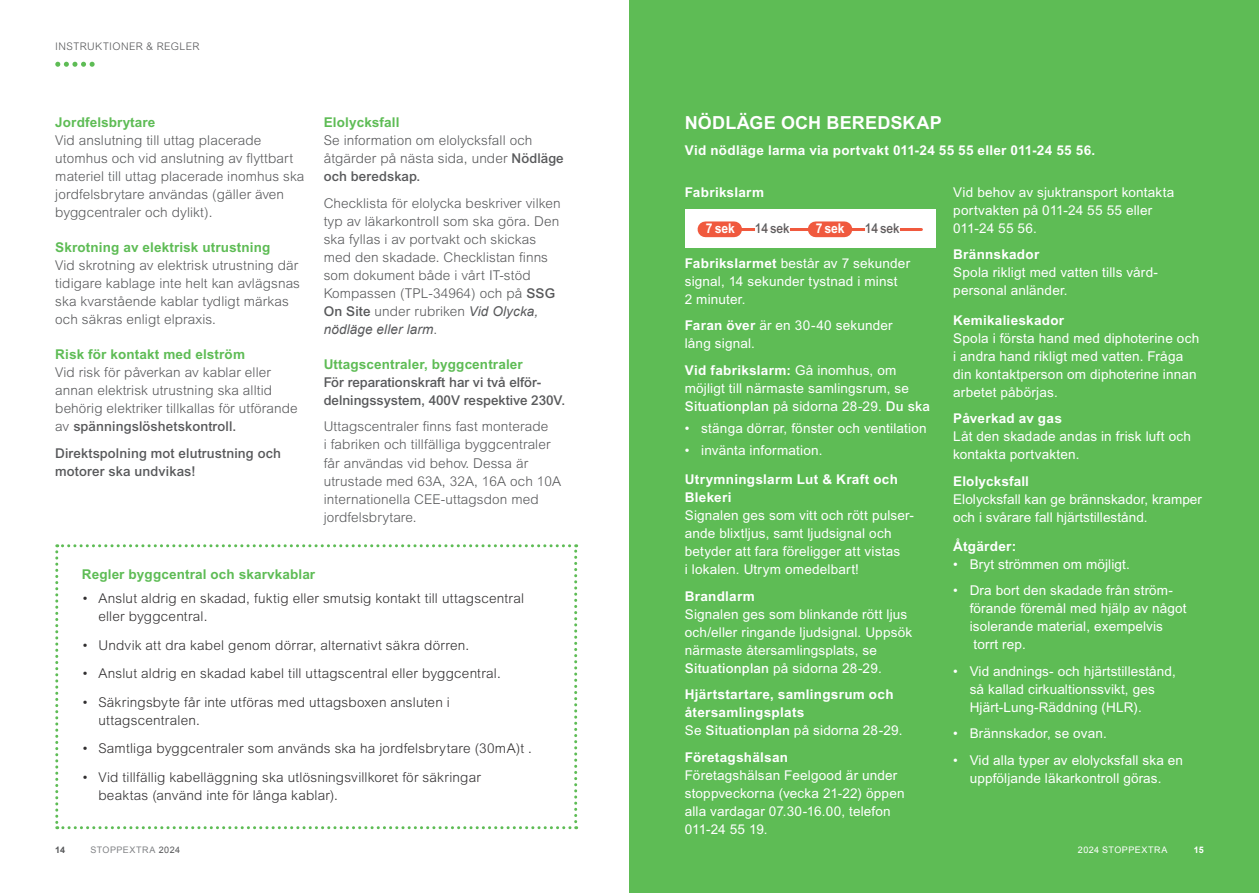
<style>
.page{position:relative;width:1259px;height:893px;background:#fff}
.page>*{position:absolute;margin:0;border:0;box-sizing:border-box;transform-origin:0 0}
.t1{font:700 18px "Arial MT Std";letter-spacing:.01em;color:#fff}
.t2{font:13.5px/18px "Arial MT Std";letter-spacing:.015em;color:#fff}
.t3{font:300 13.5px/18px "Arial MT Std";letter-spacing:.01em;color:#57585a}
.t4{font:300 13.5px/18px "Arial MT Std";letter-spacing:.015em;color:#312f30}
.Header_SPALT{font:700 13.5px/18px "Arial MT Std";letter-spacing:.02em;color:#fff}
.t5{font:700 13.5px "Arial MT Std";letter-spacing:.01em;color:#5ebc55}
.t6{font:500 13.5px/18px "Arial MT Std";color:#57585a}
.t7{font:500 13.5px "Arial MT Std";color:#57585a;scale:.9 1}
.Header_SPALT-2{font:700 13.5px "Arial MT Std";letter-spacing:.02em;color:#fff;scale:.9 1}
.t8{font:300 10.5px "Arial MT Std";letter-spacing:.04em;color:#57585a}
.t9{font:9px "Arial";letter-spacing:.055em;color:#808285}
.t10{font:9px "Arial";letter-spacing:.055em;color:#fff}
.t11{font:700 9px "Arial";color:#57585a}
.Ingress{font:700 9px "Arial";color:#fff}
.s1{font-weight:500}
.s2{font-family:"Arial";font-weight:400;font-style:italic}
.s3{color:#57585a}
.s4{font-weight:700}
</style>
<div class="page">
<svg style="left:55px;top:544px;width:522px;height:285px"></svg>
<div style="left:629px;top:0;width:630px;height:893px;background:#5ebc55"></div>
<svg style="left:55px;top:62px;width:40px;height:5px"></svg>
<div style="left:685px;top:210px;width:250px;height:38px;background:#fff"></div>
<hr style="left:739px;top:228px;width:72px;height:3px;background:#f0593e">
<hr style="left:850px;top:228px;width:71px;height:3px;background:#f0593e">
<div style="left:705px;top:221px;width:29px;height:16px;background:#f0593e"></div>
<div style="left:815px;top:221px;width:29px;height:16px;background:#f0593e"></div>
<div style="left:755px;top:223px;width:34px;height:14px;background:#fff"></div>
<div style="left:864px;top:223px;width:35px;height:14px;background:#fff"></div>
<p class="t8" style="left:55px;top:40px;width:146px">INSTRUKTIONER &amp; REGLER</p>
<p class="t5" style="left:55px;top:115px;width:102px">Jordfelsbrytare</p>
<p class="t3" style="left:55px;top:132px;width:251px">Vid anslutning till uttag placerade utomhus och vid anslutning av flyttbart materiel till uttag placerade inomhus ska jordfelsbrytare användas (gäller även byggcentraler och dylikt).</p>
<p class="t5" style="left:55px;top:240px;width:217px">Skrotning av elektrisk utrustning</p>
<p class="t3" style="left:55px;top:257px;width:246px">Vid skrotning av elektrisk utrustning där tidigare kablage inte helt kan avlägsnas ska kvarstående kablar tydligt märkas och säkras enligt elpraxis.</p>
<p class="t5" style="left:55px;top:347px;width:191px">Risk för kontakt med elström</p>
<p class="t3" style="left:55px;top:364px;width:244px">Vid risk för påverkan av kablar eller annan elektrisk utrustning ska alltid behörig elektriker tillkallas för utförande av <span class="s1">spänningslöshetskontroll.</span></p>
<p class="t6" style="left:55px;top:444px;width:227px">Direktspolning mot elutrustning och motorer ska undvikas!</p>
<p class="t5" style="left:324px;top:115px;width:77px">Elolycksfall</p>
<p class="t3" style="left:324px;top:132px;width:241px">Se information om elolycksfall och åtgärder på nästa sida, under <span class="s1">Nödläge och beredskap.</span></p>
<p class="t3" style="left:324px;top:194px;width:238px">Checklista för elolycka beskriver vilken typ av läkarkontroll som ska göra. Den ska fyllas i av portvakt och skickas med den skadade. Checklistan finns som dokument både i vårt IT-stöd Kompassen (TPL-34964) och på <span class="s1">SSG On Site</span> under rubriken <span class="s2">Vid Olycka, nödläge eller larm</span>.</p>
<p class="t5" style="left:324px;top:356px;width:200px">Uttagscentraler, byggcentraler</p>
<p class="t6" style="left:324px;top:373px;width:243px">För reparationskraft har vi två elför&shy;delningssystem, 400V respektive 230V.</p>
<p class="t3" style="left:324px;top:418px;width:239px">Uttagscentraler finns fast monterade<br>i fabriken och tillfälliga byggcentraler får användas vid behov. Dessa är utrustade med 63A, 32A, 16A och 10A internationella CEE-uttagsdon med jordfelsbrytare.</p>
<p class="t5" style="left:82px;top:566px;width:235px">Regler byggcentral och skarvkablar</p>
<p class="t4" style="left:98px;top:589px;width:427px;text-indent:-17px">• Anslut aldrig en skadad, fuktig eller smutsig kontakt till uttagscentral eller byggcentral.</p>
<p class="t4" style="left:82px;top:636px;width:389px">• Undvik att dra kabel genom dörrar, alternativt säkra dörren.</p>
<p class="t4" style="left:82px;top:664px;width:420px">• Anslut aldrig en skadad kabel till uttagscentral eller byggcentral.</p>
<p class="t4" style="left:98px;top:693px;width:353px;text-indent:-17px">• Säkringsbyte får inte utföras med uttagsboxen ansluten i uttagscentralen.</p>
<p class="t4" style="left:82px;top:740px;width:451px">• Samtliga byggcentraler som används ska ha jordfelsbrytare (30mA)t .</p>
<p class="t4" style="left:98px;top:768px;width:384px;text-indent:-17px">• Vid tillfällig kabelläggning ska utlösningsvillkoret för säkringar beaktas (använd inte för långa kablar).</p>
<p class="t11" style="left:55px;top:844px;width:11px">14</p>
<p class="t9" style="left:90px;top:844px;width:91px">STOPPEXTRA <span class="s3">2024</span></p>
<p class="t1" style="left:685px;top:112px;width:258px">NÖDLÄGE OCH BEREDSKAP</p>
<p class="Header_SPALT" style="left:685px;top:142px;width:412px">Vid nödläge larma via portvakt 011-24 55 55 eller 011-24 55 56.</p>
<p class="Header_SPALT" style="left:685px;top:183px;width:81px">Fabrikslarm</p>
<p class="Header_SPALT-2" style="left:706px;top:221px;width:34px">7 sek</p>
<p class="t7" style="left:755px;top:220px;width:40px">14 sek</p>
<p class="Header_SPALT-2" style="left:815px;top:221px;width:34px">7 sek</p>
<p class="t7" style="left:865px;top:220px;width:40px">14 sek</p>
<p class="t2" style="left:685px;top:254px;width:227px"><span class="s4">Fabrikslarmet</span> består av 7 sekunder signal, 14 sekunder tystnad i minst<br>2 minuter.</p>
<p class="t2" style="left:685px;top:317px;width:209px"><span class="s4">Faran över</span> är en 30-40 sekunder lång signal.</p>
<p class="t2" style="left:685px;top:361px;width:247px"><span class="s4">Vid fabrikslarm:</span> Gå inomhus, om möjligt till närmaste samlingsrum, se<br><span class="s1">Situationplan</span> på sidorna 28-29. <span class="s1">Du ska</span></p>
<p class="t2" style="left:685px;top:419px;width:243px">• stänga dörrar, fönster och ventilation</p>
<p class="t2" style="left:685px;top:442px;width:139px">• invänta information.</p>
<p class="Header_SPALT" style="left:685px;top:470px;width:215px">Utrymningslarm Lut &amp; Kraft och<br>Blekeri</p>
<p class="t2" style="left:685px;top:506px;width:231px">Signalen ges som vitt och rött pulser&shy;ande blixtljus, samt ljudsignal och betyder att fara föreligger att vistas<br>i lokalen. Utrym omedelbart!</p>
<p class="Header_SPALT" style="left:685px;top:587px;width:72px">Brandlarm</p>
<p class="t2" style="left:685px;top:605px;width:229px">Signalen ges som blinkande rött ljus och/eller ringande ljudsignal. Uppsök närmaste återsamlingsplats, se <span class="s1">Situationplan</span> på sidorna 28-29.</p>
<p class="Header_SPALT" style="left:685px;top:685px;width:210px">Hjärtstartare, samlingsrum och återsamlingsplats</p>
<p class="t2" style="left:685px;top:721px;width:219px">Se <span class="s1">Situationplan</span> på sidorna 28-29.</p>
<p class="Header_SPALT" style="left:685px;top:748px;width:105px">Företagshälsan</p>
<p class="t2" style="left:685px;top:766px;width:221px">Företagshälsan Feelgood är under stoppveckorna (vecka 21-22) öppen alla vardagar 07.30-16.00, telefon<br>011-24 55 19.</p>
<p class="t2" style="left:953px;top:183px;width:222px">Vid behov av sjuktransport kontakta portvakten på 011-24 55 55 eller<br>011-24 55 56.</p>
<p class="Header_SPALT" style="left:953px;top:245px;width:88px">Brännskador</p>
<p class="t2" style="left:953px;top:264px;width:206px">Spola rikligt med vatten tills vård&shy;personal anländer.</p>
<p class="Header_SPALT" style="left:953px;top:311px;width:112px">Kemikalieskador</p>
<p class="t2" style="left:953px;top:329px;width:247px">Spola i första hand med diphoterine och i andra hand rikligt med vatten. Fråga din kontaktperson om diphoterine innan arbetet påbörjas.</p>
<p class="Header_SPALT" style="left:953px;top:409px;width:110px">Påverkad av gas</p>
<p class="t2" style="left:953px;top:427px;width:239px">Låt den skadade andas in frisk luft och kontakta portvakten.</p>
<p class="Header_SPALT" style="left:953px;top:472px;width:77px">Elolycksfall</p>
<p class="t2" style="left:953px;top:490px;width:250px">Elolycksfall kan ge brännskador, kramper och i svårare fall hjärtstillestånd.</p>
<p class="Header_SPALT" style="left:953px;top:537px;width:65px">Åtgärder:</p>
<p class="t2" style="left:953px;top:555px;width:178px">• Bryt strömmen om möjligt.</p>
<p class="t2" style="left:969px;top:582px;width:218px;text-indent:-16px">• Dra bort den skadade från ström&shy;förande föremål med hjälp av något isolerande material, exempelvis torrt rep.</p>
<p class="t2" style="left:969px;top:662px;width:208px;text-indent:-16px">• Vid andnings- och hjärtstillestånd, så kallad cirkualtionssvikt, ges<br>Hjärt-Lung-Räddning (HLR).</p>
<p class="t2" style="left:953px;top:725px;width:155px">• Brännskador, se ovan.</p>
<p class="t2" style="left:953px;top:751px;width:231px;text-align:center">• Vid alla typer av elolycksfall ska en uppföljande läkarkontroll göras.</p>
<p class="t10" style="left:1078px;top:844px;width:91px">2024 STOPPEXTRA</p>
<p class="Ingress" style="left:1193px;top:844px;width:11px">15</p>
</div>
